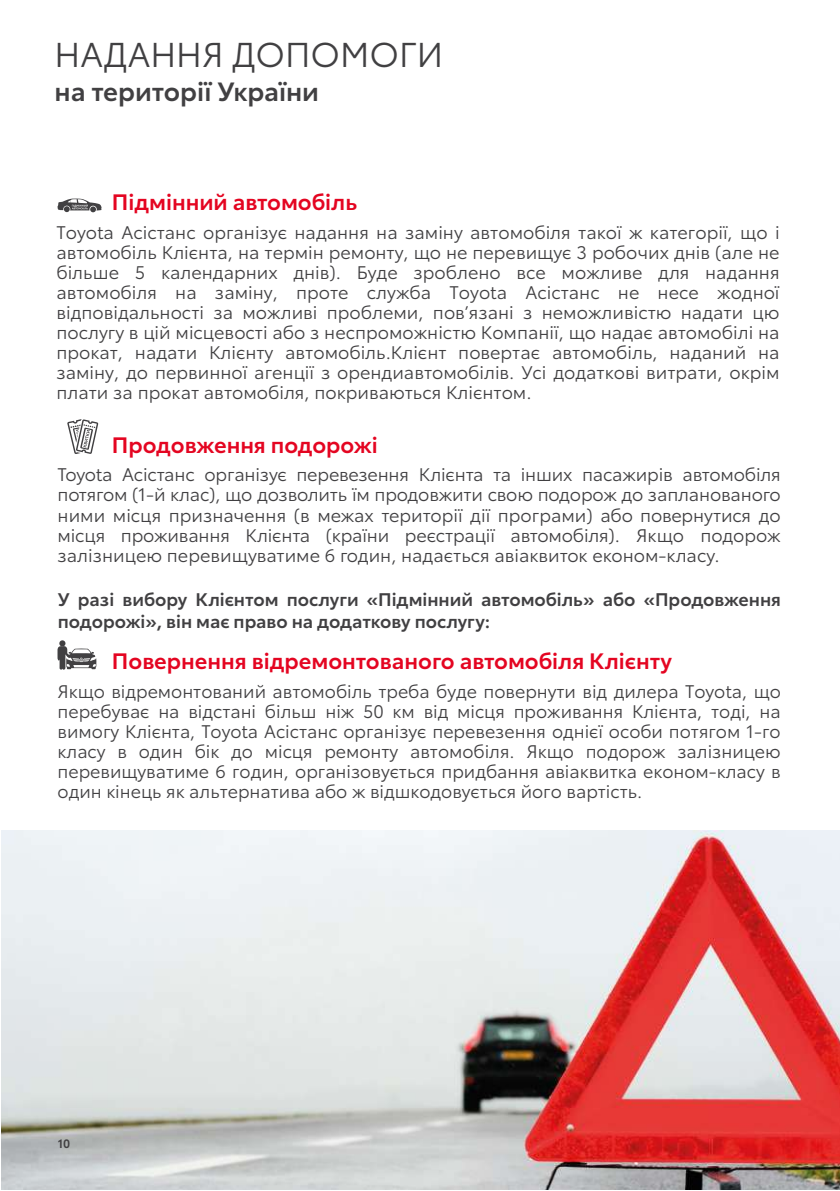
<style>
.page{position:relative;width:840px;height:1191px;background:#fff}
.page>*{position:absolute;margin:0;border:0;box-sizing:border-box;transform-origin:0 0}
.t1{font:34px "Toyota Type";color:#414042}
.t2{font:600 26px "Toyota Type";color:#414042}
.t3{font:600 22px "Toyota Type";color:#e40521}
.t4{font:18px/20px "Toyota Type";color:#414042;text-align:justify}
.t5{font:600 18px/21.6px "Toyota Type";color:#414042}
.t6{font:600 12px "Toyota Type";color:#414042}
</style>
<div class="page">
<img style="left:1px;top:831px;width:838px;height:359px">
<svg style="left:57px;top:640px;width:39px;height:29px"></svg>
<svg style="left:57px;top:198px;width:44px;height:14px"></svg>
<svg style="left:67px;top:419px;width:31px;height:35px"></svg>
<h1 class="t1" style="left:55px;top:30px;width:390px">НАДАННЯ ДОПОМОГИ</h1>
<h2 class="t2" style="left:55px;top:72px;width:266px">на території України</h2>
<p class="t3" style="left:112px;top:186px;width:247px">Підмінний автомобіль</p>
<p class="t4" style="left:56px;top:222px;width:724px">Toyota Асістанс організує надання на заміну автомобіля такої ж категорії, що і автомобіль Клієнта, на термін ремонту, що не перевищує 3 робочих днів (але не більше 5 календарних днів). Буде зроблено все можливе для надання автомобіля на заміну, проте служба Toyota Асістанс не несе жодної відповідальності за можливі проблеми, пов’язані з неможливістю надати цю послугу в цій місцевості або з неспроможністю Компанії, що надає автомобілі на прокат, надати Клієнту автомобіль.Клієнт повертає автомобіль, наданий на заміну, до первинної агенції з орендиавтомобілів. Усі додаткові витрати, окрім плати за прокат автомобіля, покриваються Клієнтом.</p>
<p class="t3" style="left:112px;top:428px;width:267px">Продовження подорожі</p>
<p class="t4" style="left:57px;top:464px;width:724px">Toyota Асістанс організує перевезення Клієнта та інших пасажирів автомобіля потягом (1-й клас), що дозволить їм продовжити свою подорож до запланованого ними місця призначення (в межах території дії програми) або повернутися до місця проживання Клієнта (країни реєстрації автомобіля). Якщо подорож залізницею перевищуватиме 6 годин, надається авіаквиток економ-класу.</p>
<p class="t5" style="left:58px;top:587px;width:724px">У разі вибору Клієнтом послуги «Підмінний автомобіль» або «Продовження подорожі», він має право на додаткову послугу:</p>
<p class="t3" style="left:112px;top:644px;width:561px">Повернення відремонтованого автомобіля Клієнту</p>
<p class="t4" style="left:58px;top:680px;width:724px">Якщо відремонтований автомобіль треба буде повернути від дилера Toyota, що перебуває на відстані більш ніж 50 км від місця проживання Клієнта, тоді, на вимогу Клієнта, Toyota Асістанс організує перевезення однієї особи потягом 1-го класу в один бік до місця ремонту автомобіля. Якщо подорож залізницею перевищуватиме 6 годин, організовується придбання авіаквитка економ-класу в один кінець як альтернатива або ж відшкодовується його вартість.</p>
<p class="t6" style="left:58px;top:1134px;width:14px">10</p>
</div>
